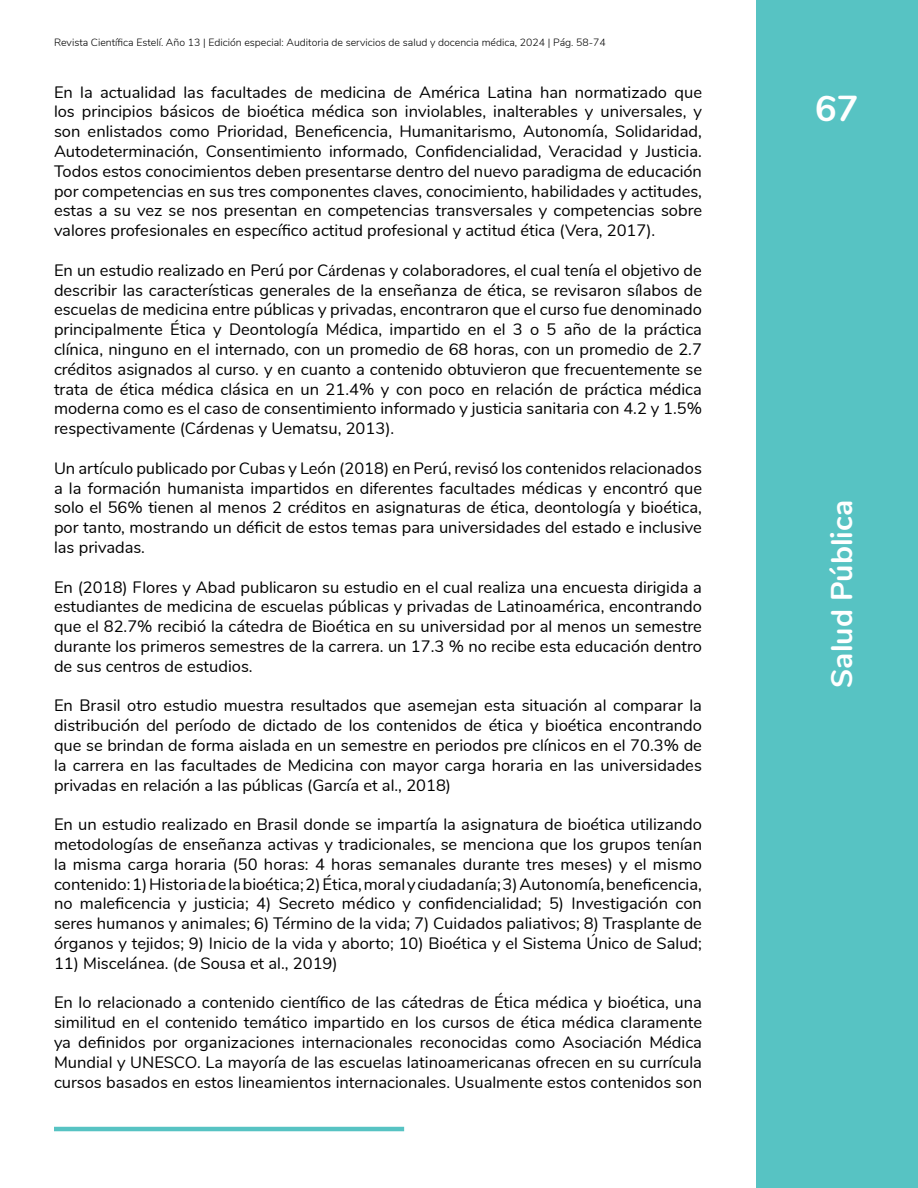
<style>
.page{position:relative;width:918px;height:1188px;background:#fff}
.page>*{position:absolute;margin:0;border:0;box-sizing:border-box;transform-origin:0 0}
.t1{font:700 36px "Nunito";color:#fff}
.t2{font:700 30px "Nunito";color:#fff}
.t3{font:16.5px/19.8px "Nunito";color:#000;text-align:justify}
.t4{font:300 10.5px "Nunito";color:#000}
.s1{font-family:"Times New Roman"}
</style>
<div class="page">
<div style="left:756px;top:0;width:162px;height:1188px;background:#57c3c3"></div>
<hr style="left:54px;top:1127px;width:350px;height:4px;background:#57c3c3">
<p class="t4" style="left:54px;top:34px;width:553px">Revista Científica Estelí. Año 13 | Edición especial: Auditoria de servicios de salud y docencia médica, 2024 | Pág. 58-74</p>
<p class="t3" style="left:54px;top:81px;width:650px">En la actualidad las facultades de medicina de América Latina han normatizado que los principios básicos de bioética médica son inviolables, inalterables y universales, y son enlistados como Prioridad, Beneficencia, Humanitarismo, Autonomía, Solidaridad, Autodeterminación, Consentimiento informado, Confidencialidad, Veracidad y Justicia.<br>Todos estos conocimientos deben presentarse dentro del nuevo paradigma de educación por competencias en sus tres componentes claves, conocimiento, habilidades y actitudes, estas a su vez se nos presentan en competencias transversales y competencias sobre valores profesionales en específico actitud profesional y actitud ética (Vera, 2017).</p>
<p class="t3" style="left:54px;top:259px;width:650px">En un estudio realizado en Perú por C<span class="s1">á</span>rdenas y colaboradores, el cual tenía el objetivo de describir las características generales de la enseñanza de ética, se revisaron sílabos de escuelas de medicina entre públicas y privadas, encontraron que el curso fue denominado principalmente Ética y Deontología Médica, impartido en el 3 o 5 año de la práctica clínica, ninguno en el internado, con un promedio de 68 horas, con un promedio de 2.7 créditos asignados al curso. y en cuanto a contenido obtuvieron que frecuentemente se trata de ética médica clásica en un 21.4% y con poco en relación de práctica médica moderna como es el caso de consentimiento informado y justicia sanitaria con 4.2 y 1.5% respectivamente (Cárdenas y Uematsu, 2013).</p>
<p class="t3" style="left:54px;top:457px;width:650px">Un artículo publicado por Cubas y León (2018) en Perú, revisó los contenidos relacionados a la formación humanista impartidos en diferentes facultades médicas y encontró que solo el 56% tienen al menos 2 créditos en asignaturas de ética, deontología y bioética, por tanto, mostrando un déficit de estos temas para universidades del estado e inclusive las privadas.</p>
<p class="t3" style="left:54px;top:576px;width:650px">En (2018) Flores y Abad publicaron su estudio en el cual realiza una encuesta dirigida a estudiantes de medicina de escuelas públicas y privadas de Latinoamérica, encontrando que el 82.7% recibió la cátedra de Bioética en su universidad por al menos un semestre durante los primeros semestres de la carrera. un 17.3 % no recibe esta educación dentro de sus centros de estudios.</p>
<p class="t3" style="left:54px;top:695px;width:650px">En Brasil otro estudio muestra resultados que asemejan esta situación al comparar la distribución del período de dictado de los contenidos de ética y bioética encontrando que se brindan de forma aislada en un semestre en periodos pre clínicos en el 70.3% de la carrera en las facultades de Medicina con mayor carga horaria en las universidades privadas en relación a las públicas (García et al., 2018)</p>
<p class="t3" style="left:54px;top:814px;width:650px">En un estudio realizado en Brasil donde se impartía la asignatura de bioética utilizando metodologías de enseñanza activas y tradicionales, se menciona que los grupos tenían la misma carga horaria (50 horas: 4 horas semanales durante tres meses) y el mismo contenido: 1) Historia de la bioética; 2) Ética, moral y ciudadanía; 3) Autonomía, beneficencia, no maleficencia y justicia; 4) Secreto médico y confidencialidad; 5) Investigación con seres humanos y animales; 6) Término de la vida; 7) Cuidados paliativos; 8) Trasplante de órganos y tejidos; 9) Inicio de la vida y aborto; 10) Bioética y el Sistema Único de Salud;</p>
<p class="t3" style="left:54px;top:952px;width:285px">11) Miscelánea. (de Sousa et al., 2019)</p>
<p class="t3" style="left:54px;top:992px;width:650px">En lo relacionado a contenido científico de las cátedras de Ética médica y bioética, una similitud en el contenido temático impartido en los cursos de ética médica claramente ya definidos por organizaciones internacionales reconocidas como Asociación Médica Mundial y UNESCO. La mayoría de las escuelas latinoamericanas ofrecen en su currícula cursos basados en estos lineamientos internacionales. Usualmente estos contenidos son</p>
<h1 class="t1" style="left:815px;top:82px;width:45px">67</h1>
<h2 class="t2" style="left:820px;top:688px;width:189px;rotate:-90deg">Salud Pública</h2>
</div>
